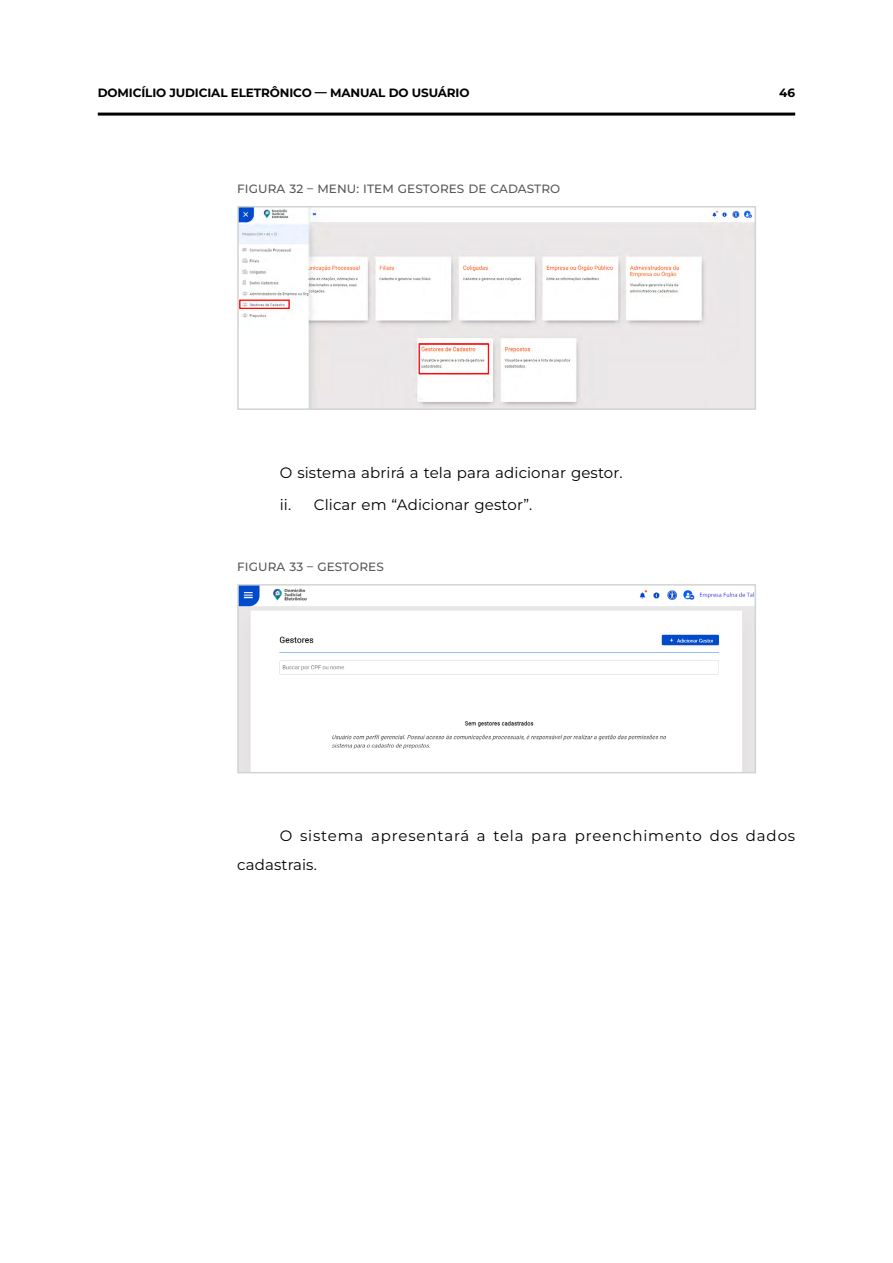
<style>
.page{position:relative;width:893px;height:1263px;background:#fff}
.page>*{position:absolute;margin:0;border:0;box-sizing:border-box;transform-origin:0 0}
.t1{font:15px/32.7px "Montserrat";letter-spacing:.01em;color:#000}
.t2{font:15px/28.5px "Montserrat";letter-spacing:.055em;color:#000}
.t3{font:500 12px "Montserrat";letter-spacing:.01em;color:#58595b}
.t4{font:700 12px "Montserrat";letter-spacing:-.01em;color:#000}
</style>
<div class="page">
<hr style="left:98px;top:113px;width:697px;height:3px;background:#000">
<img style="left:240px;top:209px;width:513px;height:198px">
<div style="left:240px;top:300px;width:49px;height:9px;border:1px solid #f00"></div>
<div style="left:419px;top:343px;width:70px;height:31px;border:1px solid #f00"></div>
<div style="left:237px;top:206px;width:519px;height:204px;border:2px solid #d1d3d4"></div>
<img style="left:240px;top:587px;width:513px;height:183px">
<div style="left:237px;top:584px;width:519px;height:189px;border:2px solid #d1d3d4"></div>
<p class="t4" style="left:98px;top:84px;width:373px">DOMICÍLIO JUDICIAL ELETRÔNICO — MANUAL DO USUÁRIO</p>
<p class="t4" style="left:779px;top:84px;width:17px">46</p>
<p class="t3" style="left:237px;top:181px;width:325px">FIGURA 32 – MENU: ITEM GESTORES DE CADASTRO</p>
<p class="t1" style="left:280px;top:455px;width:344px">O sistema abrirá a tela para adicionar gestor. ii. Clicar em “Adicionar gestor”.</p>
<p class="t3" style="left:237px;top:559px;width:148px">FIGURA 33 – GESTORES</p>
<p class="t2" style="left:237px;top:821px;width:559px;text-indent:43px">O sistema apresentará a tela para preenchimento dos dados cadastrais.</p>
</div>
